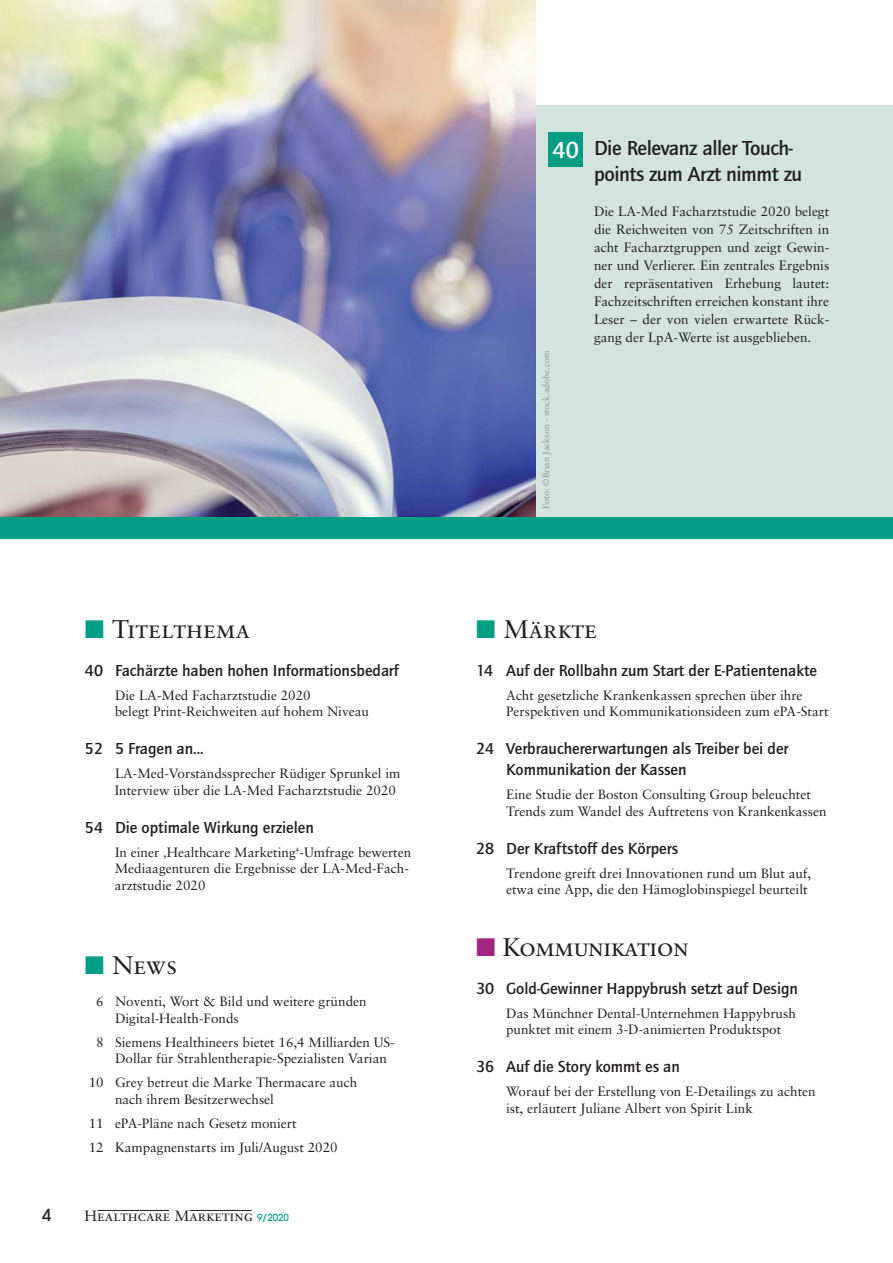
<style>
.page{position:relative;width:893px;height:1263px;background:#fff}
.page>*{position:absolute;margin:0;border:0;box-sizing:border-box;transform-origin:0 0}
.t1{font:25.5px "Sabon Roman SC";color:#231f20}
.t2{font:25.5px "Sabon Roman SC";letter-spacing:-.03em;color:#231f20}
.t3{font:500 24px "Quay Sans ITC Std";color:#fff}
.t4{font:500 21px/25.5px "Quay Sans ITC Std";letter-spacing:-.02em;color:#231f20}
.t5{font:500 16.5px/21px "Quay Sans ITC Std";color:#231f20}
.t6{font:500 16.5px "Avant Garde";color:#231f20}
.t7{font:15px "Sabon Roman SC";color:#231f20}
.t8{font:13.5px/16.5px "Sabon";color:#231f20}
.t9{font:9px "Sabon";color:#939598}
.s1{font-family:"Avant Garde";font-weight:500;font-size:9.75px;color:#039e84}
</style>
<div class="page">
<div style="left:0;top:105px;width:893px;height:433px;background:#d3e4de"></div>
<img style="left:0;top:0;width:536px;height:518px">
<div style="left:548px;top:132px;width:34px;height:34px;background:#039e84"></div>
<div style="left:0;top:518px;width:893px;height:21px;background:#039e84"></div>
<hr style="left:98px;top:1210px;width:71px;height:1px;background:#231f20">
<hr style="left:190px;top:1210px;width:62px;height:1px;background:#231f20">
<h1 class="t1" style="left:112px;top:618px;width:139px">Titelthema</h1>
<p class="t5" style="left:85px;top:660px;width:315px">40 Fachärzte haben hohen Informationsbedarf</p>
<p class="t8" style="left:115px;top:688px;width:256px">Die LA-Med Facharztstudie 2020<br>belegt Print-Reichweiten auf hohem Niveau</p>
<p class="t5" style="left:85px;top:739px;width:120px">52 5 Fragen an...</p>
<p class="t8" style="left:115px;top:766px;width:287px">LA-Med-Vorstandssprecher Rüdiger Sprunkel im<br>Interview über die LA-Med Facharztstudie 2020</p>
<p class="t5" style="left:85px;top:818px;width:230px">54 Die optimale Wirkung erzielen</p>
<p class="t8" style="left:115px;top:845px;width:298px">In einer ‚Healthcare Marketing‘-Umfrage bewerten<br>Mediaagenturen die Ergebnisse der LA-Med-Fach&shy;arztstudie 2020</p>
<h1 class="t1" style="left:112px;top:954px;width:67px">News</h1>
<p class="t8" style="left:115px;top:994px;width:253px;text-indent:-19px">6 Noventi, Wort &amp; Bild und weitere gründen<br>Digital-Health-Fonds</p>
<p class="t8" style="left:115px;top:1035px;width:281px;text-indent:-19px">8 Siemens Healthineers bietet 16,4 Milliarden US-<br>Dollar für Strahlentherapie-Spezialisten Varian</p>
<p class="t8" style="left:115px;top:1075px;width:244px;text-indent:-26px">10 Grey betreut die Marke Thermacare auch nach ihrem Besitzerwechsel</p>
<p class="t8" style="left:89px;top:1112px;width:251px;line-height:24px">11 ePA-Pläne nach Gesetz moniert<br>12 Kampagnenstarts im Juli/August 2020</p>
<p class="t6" style="left:42px;top:1208px;width:11px">4</p>
<p class="t7" style="left:85px;top:1209px;width:206px">Healthcare Marketing <span class="s1">9/2020</span></p>
<h2 class="t3" style="left:552px;top:141px;width:28px">40</h2>
<p class="t9" style="left:542px;top:509px;width:159px;rotate:-90deg">Foto: ©Brian Jackson - stock.adobe.com</p>
<h3 class="t4" style="left:594px;top:137px;width:210px">Die Relevanz aller Touch&shy;points zum Arzt nimmt zu</h3>
<p class="t8" style="left:594px;top:204px;width:237px;line-height:18px;text-align:justify">Die LA-Med Facharztstudie 2020 belegt die Reichweiten von 75 Zeitschriften in acht Facharztgruppen und zeigt Gewin&shy;ner und Verlierer. Ein zentrales Ergebnis der repräsentativen Erhebung lautet:<br>Fachzeitschriften erreichen konstant ihre Leser – der von vielen erwartete Rück&shy;gang der LpA-Werte ist ausgeblieben.</p>
<h1 class="t1" style="left:503px;top:618px;width:95px">Märkte</h1>
<p class="t5" style="left:476px;top:660px;width:342px">14 Auf der Rollbahn zum Start der E-Patientenakte</p>
<p class="t8" style="left:506px;top:688px;width:324px">Acht gesetzliche Krankenkassen sprechen über ihre<br>Perspektiven und Kommunikationsideen zum ePA-Start</p>
<p class="t5" style="left:506px;top:739px;width:284px;text-indent:-30px">24 Verbrauchererwartungen als Treiber bei der<br>Kommunikation der Kassen</p>
<p class="t8" style="left:506px;top:787px;width:322px">Eine Studie der Boston Consulting Group beleuchtet<br>Trends zum Wandel des Auftretens von Krankenkassen</p>
<p class="t5" style="left:476px;top:839px;width:204px">28 Der Kraftstoff des Körpers</p>
<p class="t8" style="left:506px;top:866px;width:307px">Trendone greift drei Innovationen rund um Blut auf, etwa eine App, die den Hämoglobinspiegel beurteilt</p>
<h1 class="t2" style="left:503px;top:936px;width:187px">Kommunikation</h1>
<p class="t5" style="left:476px;top:979px;width:323px">30 Gold-Gewinner Happybrush setzt auf Design</p>
<p class="t8" style="left:506px;top:1006px;width:291px">Das Münchner Dental-Unternehmen Happybrush punktet mit einem 3-D-animierten Produktspot</p>
<p class="t5" style="left:476px;top:1057px;width:205px">36 Auf die Story kommt es an</p>
<p class="t8" style="left:506px;top:1084px;width:311px">Worauf bei der Erstellung von E-Detailings zu achten ist, erläutert Juliane Albert von Spirit Link</p>
</div>
